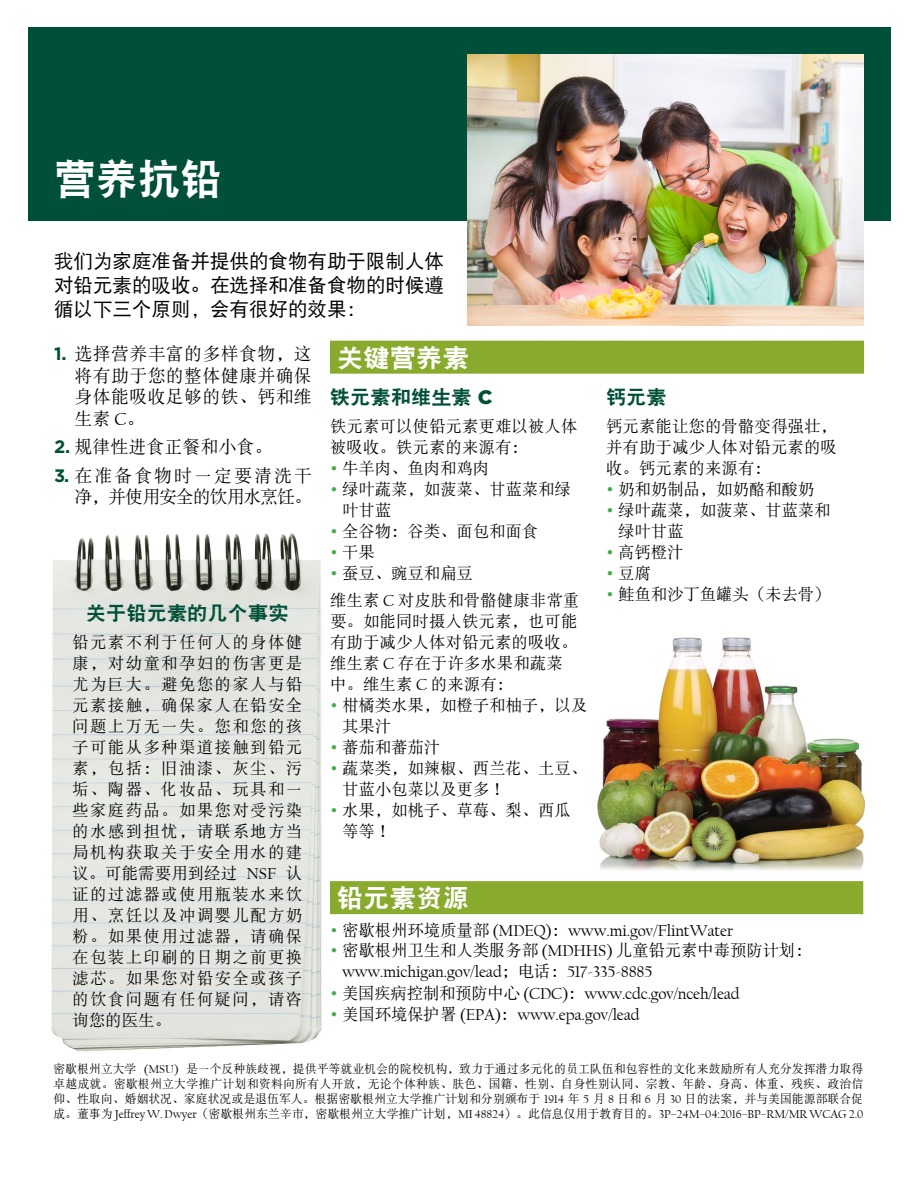
<style>
.page{position:relative;width:918px;height:1188px;background:#fff}
.page>*{position:absolute;margin:0;border:0;box-sizing:border-box;transform-origin:0 0}
.t1{font:42px "DFP Hei W9";color:#fff}
.t2{font:25.5px "DFP Hei W9";color:#fff;scale:1.04 1}
.t3{font:19.5px/24px "DFP Hei W5";color:#000;text-align:justify}
.t4{font:19.5px "DFP Hei W9";color:#004f38;scale:1.04 1}
.t5{font:18px/21.6px "DFP Song W5";letter-spacing:.015em;color:#000;text-align:justify}
.t6{font:18px/21.6px "DFP Song W5";letter-spacing:.11em;color:#000;text-align:right}
.t7{font:16.5px/21px "DFP Song W5";color:#000}
.t8{font:16.5px/21px "Californian FB";letter-spacing:-.01em;color:#000}
.gp-fine_print{font:12px/15px "DFP Song W5";letter-spacing:-.01em;color:#000;text-align:justify}
.s1{font-family:"Gotham";font-weight:700;color:#004f38}
.s2{font-family:"Californian FB"}
.s3{font-family:"Gotham";font-weight:900}
.s4{font-family:"Gotham";color:#40ad49}
.s5{font-family:"DFP Song W5"}
</style>
<div class="page">
<img style="left:51px;top:533px;width:282px;height:519px">
<img style="left:597px;top:637px;width:269px;height:234px">
<div style="left:28px;top:27px;width:863px;height:193px;background:#004f38"></div>
<div style="left:330px;top:341px;width:534px;height:33px;background:#88ab2d"></div>
<div style="left:330px;top:881px;width:533px;height:33px;background:#88ab2d"></div>
<img style="left:468px;top:54px;width:396px;height:271px">
<p class="t1" style="left:54px;top:158px;width:169px">营养抗铅</p>
<p class="t3" style="left:54px;top:249px;width:391px">我们为家庭准备并提供的食物有助于限制人体对铅元素的吸收。在选择和准备食物的时候遵循以下三个原则，会有很好的效果：</p>
<p class="t5" style="left:75px;top:343px;width:239px;text-indent:-21px"><span class="s1">1.</span> 选择营养丰富的多样食物，这将有助于您的整体健康并确保身体能吸收足够的铁、钙和维生素 <span class="s2">C</span>。</p>
<p class="t5" style="left:54px;top:436px;width:220px"><span class="s1">2.</span> 规律性进食正餐和小食。</p>
<p class="t6" style="left:54px;top:464px;width:260px"><span class="s1">3.</span> 在准备食物时一定要清洗干净，并使用安全的饮用水烹饪。</p>
<h1 class="t2" style="left:337px;top:345px;width:129px">关键营养素</h1>
<h2 class="t4" style="left:330px;top:387px;width:158px">铁元素和维生素 <span class="s3">C</span></h2>
<p class="t7" style="left:330px;top:415px;width:249px">铁元素可以使铅元素更难以被人体被吸收。铁元素的来源有：</p>
<p class="t7" style="left:330px;top:457px;width:161px"><span class="s4">•</span> 牛羊肉、鱼肉和鸡肉</p>
<p class="t7" style="left:342px;top:478px;width:230px;text-indent:-12px"><span class="s4">•</span> 绿叶蔬菜，如菠菜、甘蓝菜和绿叶甘蓝</p>
<p class="t7" style="left:330px;top:520px;width:210px"><span class="s4">•</span> 全谷物：谷类、面包和面食</p>
<p class="t7" style="left:330px;top:541px;width:46px"><span class="s4">•</span> 干果</p>
<p class="t7" style="left:330px;top:562px;width:144px"><span class="s4">•</span> 蚕豆、豌豆和扁豆</p>
<p class="t7" style="left:330px;top:590px;width:251px">维生素 <span class="s2">C</span> 对皮肤和骨骼健康非常重要。如能同时摄入铁元素，也可能有助于减少人体对铅元素的吸收。维生素 <span class="s2">C</span> 存在于许多水果和蔬菜中。维生素 <span class="s2">C</span> 的来源有：</p>
<p class="t7" style="left:342px;top:695px;width:247px;text-indent:-12px"><span class="s4">•</span> 柑橘类水果，如橙子和柚子，以及其果汁</p>
<p class="t7" style="left:330px;top:737px;width:112px"><span class="s4">•</span> 蕃茄和蕃茄汁</p>
<p class="t7" style="left:342px;top:758px;width:247px;text-indent:-12px"><span class="s4">•</span> 蔬菜类，如辣椒、西兰花、土豆、甘蓝小包菜以及更多！</p>
<p class="t7" style="left:342px;top:800px;width:230px;text-indent:-12px"><span class="s4">•</span> 水果，如桃子、草莓、梨、西瓜等等！</p>
<h2 class="t4" style="left:606px;top:387px;width:60px">钙元素</h2>
<p class="t7" style="left:606px;top:415px;width:232px;text-align:justify">钙元素能让您的骨骼变得强壮，并有助于减少人体对铅元素的吸收。钙元素的来源有：</p>
<p class="t7" style="left:606px;top:478px;width:210px"><span class="s4">•</span> 奶和奶制品，如奶酪和酸奶</p>
<p class="t7" style="left:618px;top:499px;width:214px;text-indent:-12px"><span class="s4">•</span> 绿叶蔬菜，如菠菜、甘蓝菜和绿叶甘蓝</p>
<p class="t7" style="left:606px;top:541px;width:79px"><span class="s4">•</span> 高钙橙汁</p>
<p class="t7" style="left:606px;top:562px;width:46px"><span class="s4">•</span> 豆腐</p>
<p class="t7" style="left:606px;top:583px;width:226px"><span class="s4">•</span> 鲑鱼和沙丁鱼罐头（未去骨）</p>
<p class="t4" style="left:86px;top:603px;width:196px">关于铅元素的几个事实</p>
<p class="t7" style="left:72px;top:631px;width:232px;text-align:justify">铅元素不利于任何人的身体健康，对幼童和孕妇的伤害更是尤为巨大。避免您的家人与铅元素接触，确保家人在铅安全问题上万无一失。您和您的孩子可能从多种渠道接触到铅元素，包括：旧油漆、灰尘、污垢、陶器、化妆品、玩具和一些家庭药品。如果您对受污染的水感到担忧，请联系地方当局机构获取关于安全用水的建议。可能需要用到经过 <span class="s2">NSF</span> 认证的过滤器或使用瓶装水来饮用、烹饪以及冲调婴儿配方奶粉。如果使用过滤器，请确保在包装上印刷的日期之前更换滤芯。如果您对铅安全或孩子的饮食问题有任何疑问，请咨询您的医生。</p>
<p class="gp-fine_print" style="left:53px;top:1061px;width:812px">密歇根州立大学 <span class="s2">(MSU)</span> 是一个反种族歧视，提供平等就业机会的院校机构，致力于通过多元化的员工队伍和包容性的文化来鼓励所有人充分发挥潜力取得卓越成就。密歇根州立大学推广计划和资料向所有人开放，无论个体种族、肤色、国籍、性别、自身性别认同、宗教、年龄、身高、体重、残疾、政治信仰、性取向、婚姻状况、家庭状况或是退伍军人。根据密歇根州立大学推广计划和分别颁布于 <span class="s2">1914</span> 年 <span class="s2">5</span> 月 <span class="s2">8</span> 日和 <span class="s2">6</span> 月 <span class="s2">30</span> 日的法案，并与美国能源部联合促成。董事为 <span class="s2">Jeffrey W. Dwyer</span>（密歇根州东兰辛市，密歇根州立大学推广计划，<span class="s2">MI 48824</span>）。此信息仅用于教育目的。<span class="s2">3P–24M–04:2016–BP–RM/MR WCAG 2.0</span></p>
<h1 class="t2" style="left:337px;top:885px;width:129px">铅元素资源</h1>
<p class="t8" style="left:330px;top:920px;width:405px"><span class="s4">•</span> <span class="s5">密歇根州环境质量部</span> (MDEQ)<span class="s5">：</span>www.mi.gov/FlintWater</p>
<p class="t8" style="left:342px;top:940px;width:472px;text-indent:-12px"><span class="s4">•</span> <span class="s5">密歇根州卫生和人类服务部</span> (MDHHS) <span class="s5">儿童铅元素中毒预防计划：</span>www.michigan.gov/lead<span class="s5">；电话：</span>517-335-8885</p>
<p class="t8" style="left:330px;top:983px;width:411px"><span class="s4">•</span> <span class="s5">美国疾病控制和预防中心</span> (CDC)<span class="s5">：</span>www.cdc.gov/nceh/lead</p>
<p class="t8" style="left:330px;top:1004px;width:311px"><span class="s4">•</span> <span class="s5">美国环境保护署</span> (EPA)<span class="s5">：</span>www.epa.gov/lead</p>
</div>
